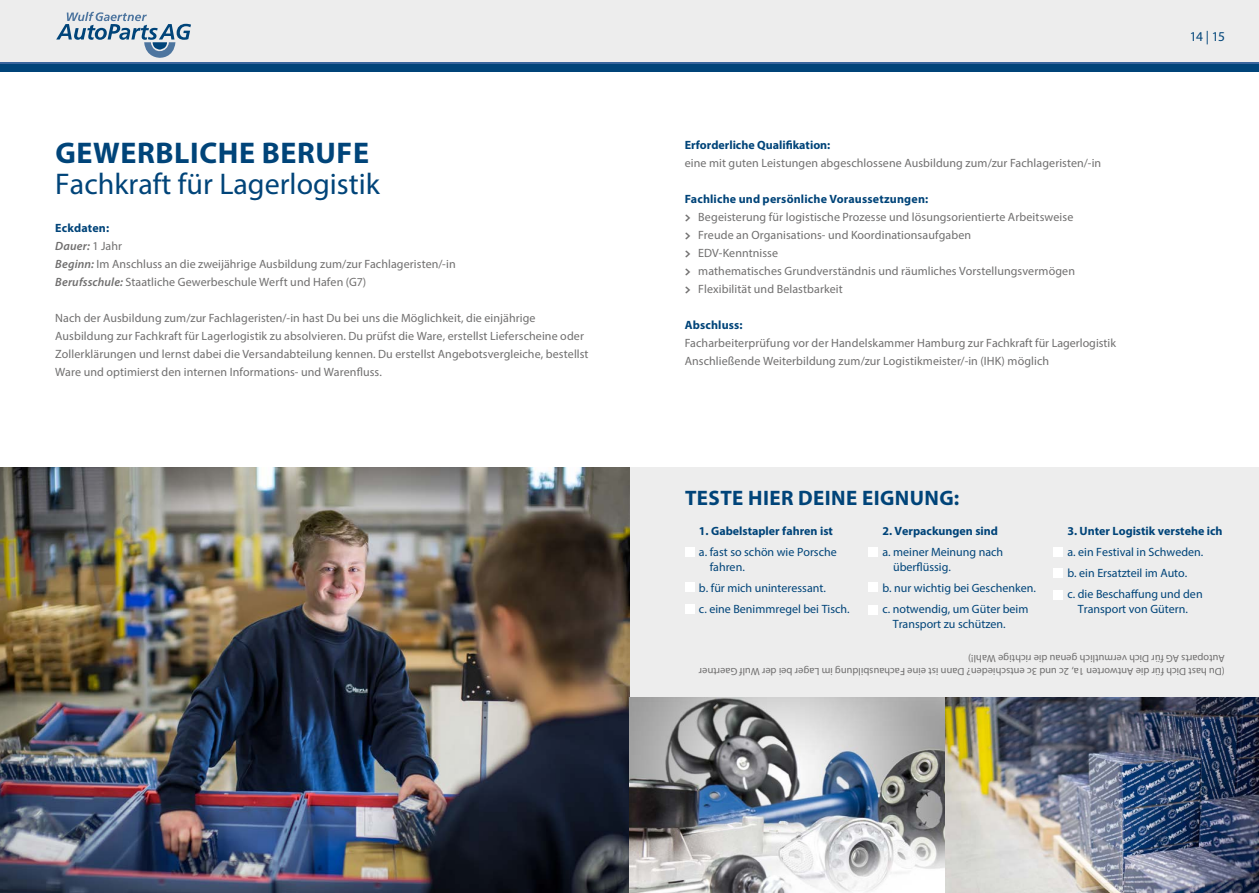
<style>
.page{position:relative;width:1259px;height:893px;background:#fff}
.page>*{position:absolute;margin:0;border:0;box-sizing:border-box;transform-origin:0 0}
.t1{font:30px "Myriad Pro";color:#004479}
.t2{font:700 30px "Myriad Pro";letter-spacing:.02em;color:#004479}
.t3{font:700 21px "Myriad Pro";letter-spacing:.02em;color:#004479}
.t4{font:13.5px "Myriad Pro";color:#004479}
.t5{font:12px/18px "Myriad Pro";letter-spacing:.005em;color:#706f6f}
.t6{font:12px/21px "Myriad Pro";color:#004479}
.t7{font:700 12px "Myriad Pro";color:#004479}
.t8{font:10.5px/13.5px "Myriad Pro";color:#706f6f}
.s1{font-weight:700;color:#004479}
.s2{font-weight:600;font-style:italic}
.s3{font-family:"The Sans";font-weight:700}
</style>
<div class="page">
<div style="left:0;top:0;width:1259px;height:64px;background:#ededed"></div>
<div style="left:0;top:64px;width:1259px;height:8px;background:#004479"></div>
<hr style="left:0;top:62px;width:1259px;height:2px;background:#3a659d">
<div style="left:629px;top:468px;width:630px;height:425px;background:#ededed"></div>
<div style="left:685px;top:547px;width:9px;height:10px;background:#fff"></div>
<div style="left:685px;top:583px;width:9px;height:9px;background:#fff"></div>
<div style="left:685px;top:605px;width:9px;height:9px;background:#fff"></div>
<div style="left:868px;top:547px;width:9px;height:10px;background:#fff"></div>
<div style="left:868px;top:583px;width:9px;height:9px;background:#fff"></div>
<div style="left:868px;top:605px;width:9px;height:9px;background:#fff"></div>
<div style="left:1053px;top:547px;width:10px;height:10px;background:#fff"></div>
<div style="left:1053px;top:568px;width:10px;height:10px;background:#fff"></div>
<div style="left:1053px;top:590px;width:10px;height:10px;background:#fff"></div>
<svg style="left:56px;top:12px;width:135px;height:46px"></svg>
<img style="left:0;top:468px;width:629px;height:425px">
<img style="left:944px;top:697px;width:315px;height:196px">
<svg style="left:629px;top:697px;width:315px;height:196px"></svg>
<h1 class="t2" style="left:56px;top:133px;width:315px">GEWERBLICHE BERUFE</h1>
<h1 class="t1" style="left:55px;top:166px;width:326px">Fachkraft für Lagerlogistik</h1>
<p class="t5" style="left:55px;top:219px;width:402px"><span class="s1">Eckdaten:<br></span><span class="s2">Dauer:</span> 1 Jahr<br><span class="s2">Beginn:</span> Im Anschluss an die zweijährige Ausbildung zum/zur Fachlageristen/-in <span class="s2">Berufsschule:</span> Staatliche Gewerbeschule Werft und Hafen (G7)</p>
<p class="t5" style="left:55px;top:309px;width:535px">Nach der Ausbildung zum/zur Fachlageristen/-in hast Du bei uns die Möglichkeit, die einjährige Ausbildung zur Fachkraft für Lagerlogistik zu absolvieren. Du prüfst die Ware, erstellst Lieferscheine oder Zollerklärungen und lernst dabei die Versandabteilung kennen. Du erstellst Angebotsvergleiche, bestellst Ware und optimierst den internen Informations- und Warenfluss.</p>
<p class="t7" style="left:685px;top:137px;width:147px">Erforderliche Qualifikation:</p>
<p class="t5" style="left:685px;top:154px;width:418px">eine mit guten Leistungen abgeschlossene Ausbildung zum/zur Fachlageristen/-in</p>
<p class="t5" style="left:685px;top:190px;width:392px"><span class="s1">Fachliche und persönliche Voraussetzungen:<br></span><span class="s3">&gt;</span> Begeisterung für logistische Prozesse und lösungsorientierte Arbeitsweise <span class="s3">&gt;</span> Freude an Organisations- und Koordinationsaufgaben<br><span class="s3">&gt;</span> EDV-Kenntnisse<br><span class="s3">&gt;</span> mathematisches Grundverständnis und räumliches Vorstellungsvermögen <span class="s3">&gt;</span> Flexibilität und Belastbarkeit</p>
<p class="t7" style="left:685px;top:317px;width:59px">Abschluss:</p>
<p class="t5" style="left:685px;top:334px;width:433px">Facharbeiterprüfung vor der Handelskammer Hamburg zur Fachkraft für Lagerlogistik<br>Anschließende Weiterbildung zum/zur Logistikmeister/-in (IHK) möglich</p>
<h2 class="t3" style="left:685px;top:484px;width:276px">TESTE HIER DEINE EIGNUNG:</h2>
<p class="t4" style="left:1189px;top:28px;width:37px">14 | 15</p>
<p class="t7" style="left:699px;top:523px;width:135px">1. Gabelstapler fahren ist</p>
<p class="t6" style="left:710px;top:544px;width:128px;line-height:15px;text-indent:-11px">a. fast so schön wie Porsche fahren.</p>
<p class="t6" style="left:699px;top:577px;width:152px">b. für mich uninteressant.<br>c. eine Benimmregel bei Tisch.</p>
<p class="t7" style="left:882px;top:523px;width:117px">2. Verpackungen sind</p>
<p class="t6" style="left:893px;top:544px;width:112px;line-height:15px;text-indent:-11px">a. meiner Meinung nach überflüssig.</p>
<p class="t6" style="left:882px;top:577px;width:155px">b. nur wichtig bei Geschenken. c. notwendig, um Güter beim</p>
<p class="t6" style="left:892px;top:613px;width:114px">Transport zu schützen.</p>
<p class="t7" style="left:1067px;top:523px;width:157px">3. Unter Logistik verstehe ich</p>
<p class="t6" style="left:1067px;top:541px;width:137px">a. ein Festival in Schweden. b. ein Ersatzteil im Auto.<br>c. die Beschaffung und den</p>
<p class="t6" style="left:1078px;top:598px;width:111px">Transport von Gütern.</p>
<p class="t8" style="left:1225px;top:678px;width:527px;rotate:-180deg">(Du hast Dich für die Antworten 1a, 2c und 3c entschieden? Dann ist eine Fachausbildung im Lager bei der Wulf Gaertner<br>Autoparts AG für Dich vermutlich genau die richtige Wahl!)</p>
</div>
